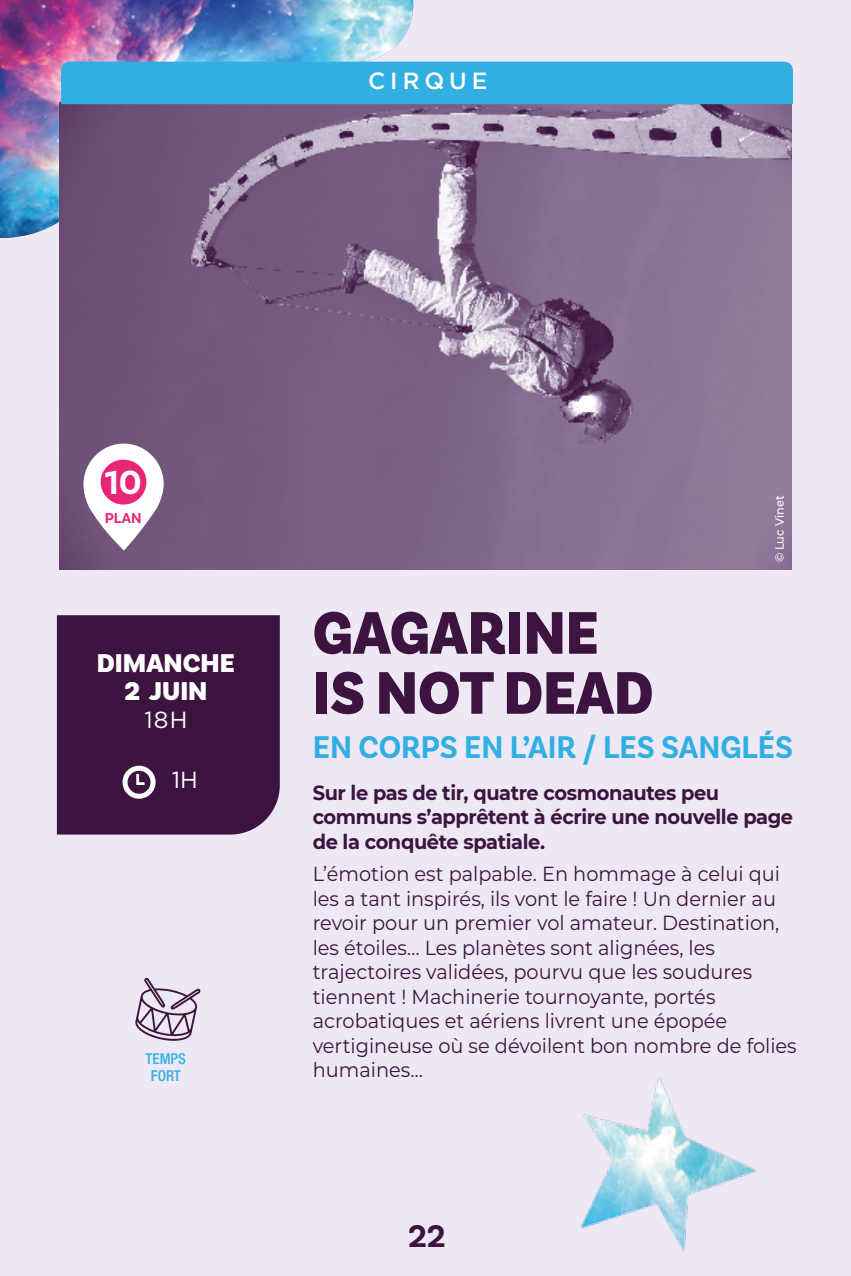
<style>
.page{position:relative;width:851px;height:1276px;background:#fff}
.page>*{position:absolute;margin:0;border:0;box-sizing:border-box;transform-origin:0 0}
.t1{font:900 63px/60px "Basic Sans";color:#3c143f;scale:.94 1}
.t2{font:700 35.4px "Basic Sans";color:#fff}
.t3{font:700 33px "Basic Sans";color:#31afe3;scale:.95 1}
.t4{font:700 33px "Basic Sans";color:#3c143f}
.t5{font:900 27px/27.9px "Basic Sans";color:#fff;text-align:center}
.t6{font:500 23.4px "Gotham";letter-spacing:.215em;color:#fff}
.t7{font:23.4px "Gotham";color:#fff}
.t8{font:20.4px/24.3px "Montserrat";color:#3c143f;scale:.95 1}
.t9{font:700 20.4px/24.3px "Montserrat";letter-spacing:-.02em;color:#3c143f;scale:.95 1}
.t10{font:500 condensed 15px/17.4px "Helvetica Neue LT Std";color:#31afe3;text-align:center}
.t11{font:700 15px "Basic Sans";color:#e72678}
.t12{font:500 12px "Montserrat";color:#fff;scale:.95 1}
</style>
<div class="page">
<div style="left:0;top:0;width:850px;height:1276px;background:#ede8f4"></div>
<img style="left:0;top:0;width:416px;height:238px">
<img style="left:59px;top:102px;width:731px;height:467px">
<svg style="left:83px;top:443px;width:81px;height:107px;background:#cc9fba"></svg>
<div style="left:61px;top:62px;width:731px;height:42px;background:#31afe3"></div>
<svg style="left:135px;top:977px;width:66px;height:64px"></svg>
<div style="left:57px;top:615px;width:223px;height:219px;background:#3c143f"></div>
<svg style="left:122px;top:765px;width:33px;height:33px"></svg>
<img style="left:580px;top:1077px;width:176px;height:174px">
<p class="t6" style="left:368px;top:68px;width:121px">CIRQUE</p>
<h2 class="t2" style="left:105px;top:460px;width:38px">10</h2>
<p class="t11" style="left:105px;top:509px;width:38px">PLAN</p>
<h3 class="t5" style="left:97px;top:649px;width:139px">DIMANCHE<br>2 JUIN</h3>
<p class="t7" style="left:144px;top:704px;width:45px">18H</p>
<p class="t7" style="left:172px;top:765px;width:28px">1H</p>
<p class="t10" style="left:146px;top:1049px;width:42px">TEMPS<br>FORT</p>
<p class="t12" style="left:771px;top:562px;width:72px;rotate:-90deg">© Luc Vinet</p>
<h1 class="t1" style="left:312px;top:604px;width:364px">GAGARINE<br>IS NOT DEAD</h1>
<h3 class="t3" style="left:312px;top:727px;width:507px">EN CORPS EN L’AIR / LES SANGLÉS</h3>
<p class="t9" style="left:312px;top:779px;width:507px">Sur le pas de tir, quatre cosmonautes peu communs s’apprêtent à écrire une nouvelle page de la conquête spatiale.</p>
<p class="t8" style="left:312px;top:861px;width:511px">L’émotion est palpable. En hommage à celui qui les a tant inspirés, ils vont le faire ! Un dernier au revoir pour un premier vol amateur. Destination, les étoiles… Les planètes sont alignées, les trajectoires validées, pourvu que les soudures tiennent ! Machinerie tournoyante, portés acrobatiques et aériens livrent une épopée vertigineuse où se dévoilent bon nombre de folies humaines…</p>
<h3 class="t4" style="left:408px;top:1216px;width:39px">22</h3>
</div>
